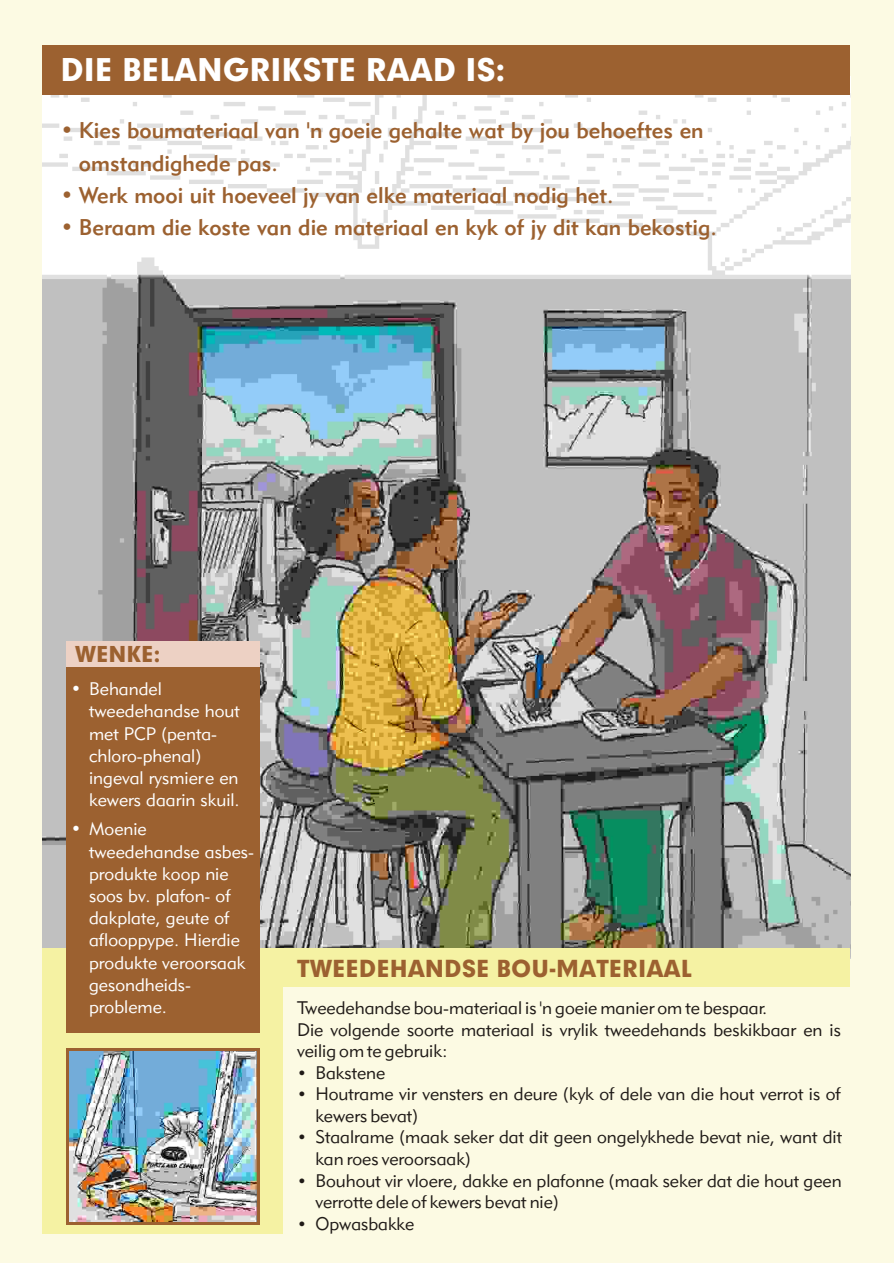
<style>
.page{position:relative;width:894px;height:1263px;background:#fcfae3}
.page>*{position:absolute;margin:0;border:0;box-sizing:border-box;transform-origin:0 0}
.t1{font:700 30px "Geometr 706 Md BT";color:#fff}
.t2{font:22.5px/32.4px "Geometr 415 Md BT";color:#9c6130}
.t3{font:700 22.5px "Geometr 706 Md BT";color:#9c6130}
.t4{font:700 21px "Geometr 706 Md BT";color:#9c6130}
.t5{font:18px/21.6px "Geometr 415 Lt BT";color:#1f1a17}
.t6{font:18px/22.2px "Geometr 415 Lt BT";color:#fff}
.s1{font-size:16.5px}
</style>
<div class="page">
<img style="left:43px;top:95px;width:807px;height:854px">
<div style="left:43px;top:949px;width:240px;height:285px;background:#f5f2a3"></div>
<div style="left:43px;top:949px;width:807px;height:38px;background:#f5f2a3"></div>
<div style="left:43px;top:45px;width:807px;height:50px;background:#9c6130"></div>
<div style="left:66px;top:641px;width:193px;height:391px;background:#9c6130"></div>
<div style="left:66px;top:641px;width:193px;height:25px;background:#edd1c4"></div>
<svg style="left:66px;top:1048px;width:193px;height:176px;background:#a06c41"></svg>
<img style="left:69px;top:1051px;width:187px;height:170px">
<h1 class="t1" style="left:61px;top:58px;width:446px">DIE BELANGRIKSTE RAAD IS:</h1>
<p class="t2" style="left:79px;top:116px;width:626px;text-indent:-18px">• Kies boumateriaal van 'n goeie gehalte wat by jou behoeftes en omstandighede pas.</p>
<p class="t2" style="left:61px;top:181px;width:554px">• Werk mooi uit hoeveel jy van elke materiaal nodig het.</p>
<p class="t2" style="left:61px;top:213px;width:658px">• Beraam die koste van die materiaal en kyk of jy dit kan bekostig.</p>
<p class="t4" style="left:75px;top:646px;width:87px">WENKE:</p>
<p class="t6" style="left:89px;top:679px;width:152px;text-indent:-18px">• Behandel tweedehandse hout met PCP (penta&shy;chloro-phenal) ingeval rysmiere en kewers daarin skuil.</p>
<p class="t6" style="left:89px;top:820px;width:166px;text-indent:-18px">• Moenie tweedehandse asbes&shy;produkte koop nie soos bv. plafon- of dakplate, geute of aflooppype. Hierdie produkte veroorsaak gesondheids&shy;probleme.</p>
<p class="t3" style="left:297px;top:959px;width:396px">TWEEDEHANDSE BOU-MATERIAAL</p>
<p class="t5" style="left:297px;top:998px;width:545px">Tweedehandse bou-materiaal is 'n goeie manier om te bespaar.<br>Die volgende soorte materiaal is vrylik tweedehands beskikbaar en is veilig om te gebruik:</p>
<p class="t5" style="left:297px;top:1063px;width:90px"><span class="s1">•</span> Bakstene</p>
<p class="t5" style="left:315px;top:1085px;width:527px;text-indent:-18px"><span class="s1">•</span> Houtrame vir vensters en deure (kyk of dele van die hout verrot is of kewers bevat)</p>
<p class="t5" style="left:315px;top:1128px;width:528px;text-indent:-18px"><span class="s1">•</span> Staalrame (maak seker dat dit geen ongelykhede bevat nie, want dit kan roes veroorsaak)</p>
<p class="t5" style="left:315px;top:1171px;width:528px;text-indent:-18px"><span class="s1">•</span> Bouhout vir vloere, dakke en plafonne (maak seker dat die hout geen verrotte dele of kewers bevat nie)</p>
<p class="t5" style="left:297px;top:1214px;width:119px"><span class="s1">•</span> Opwasbakke</p>
</div>
